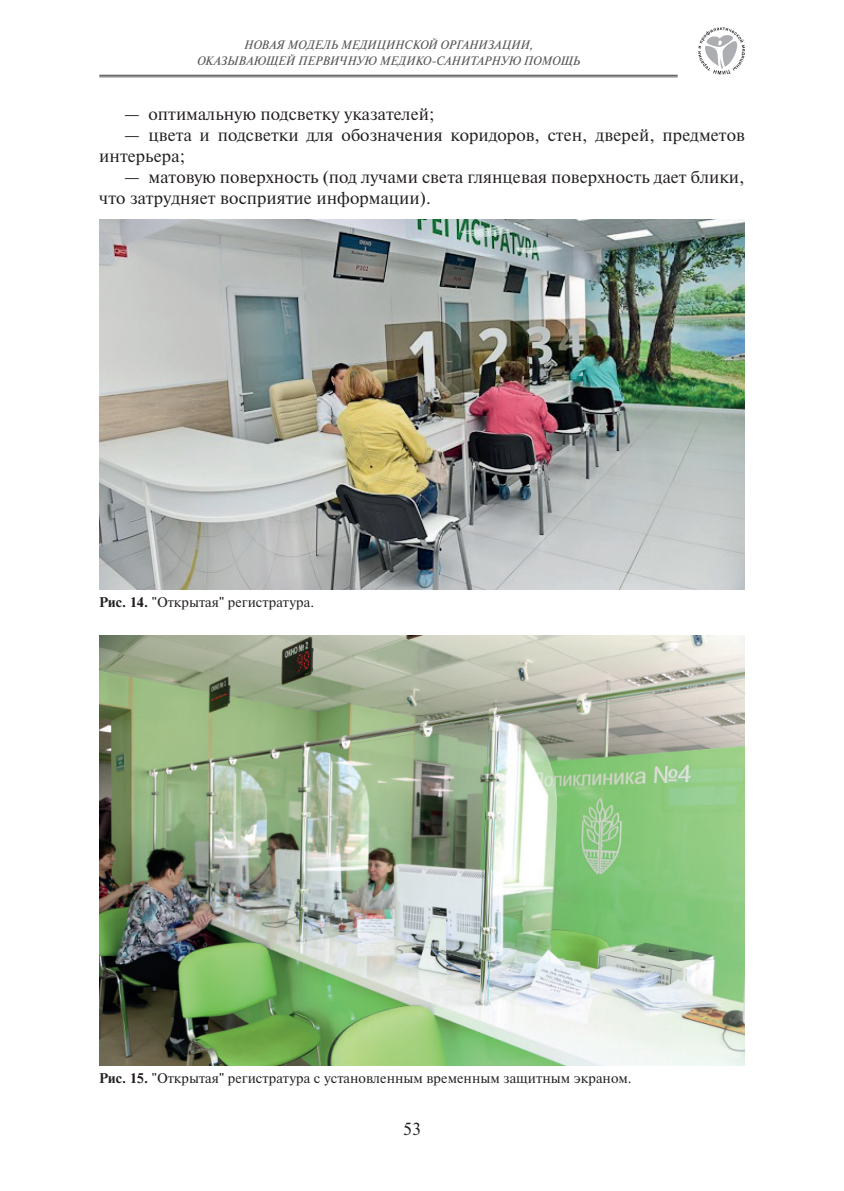
<style>
.page{position:relative;width:844px;height:1191px;background:#fff}
.page>*{position:absolute;margin:0;border:0;box-sizing:border-box;transform-origin:0 0}
.t1{font:17.5px/21px "Newton";color:#231f20}
.t2{font:14px "Newton";color:#231f20}
.t3{font:italic 12.25px/15.4px "Newton";letter-spacing:-.02em;color:#57585a;text-align:center}
.s1{font-weight:700}
</style>
<div class="page">
<hr style="left:99px;top:75px;width:578px;height:1px;background:#57585a">
<hr style="left:99px;top:77px;width:578px;height:1px;background:#57585a">
<svg style="left:698px;top:27px;width:46px;height:47px"></svg>
<img style="left:99px;top:219px;width:645px;height:370px">
<img style="left:99px;top:636px;width:645px;height:429px">
<p class="t3" style="left:197px;top:38px;width:385px">НОВАЯ МОДЕЛЬ МЕДИЦИНСКОЙ ОРГАНИЗАЦИИ,<br>ОКАЗЫВАЮЩЕЙ ПЕРВИЧНУЮ МЕДИКО-САНИТАРНУЮ ПОМОЩЬ</p>
<p class="t1" style="left:124px;top:104px;width:312px">— оптимальную подсветку указателей;</p>
<p class="t1" style="left:99px;top:125px;width:646px;text-indent:25px">— цвета и подсветки для обозначения коридоров, стен, дверей, предметов интерьера;</p>
<p class="t1" style="left:99px;top:167px;width:646px;text-indent:25px">— матовую поверхность (под лучами света глянцевая поверхность дает блики, что затрудняет восприятие информации).</p>
<p class="t2" style="left:99px;top:593px;width:216px"><span class="s1">Рис. 14.</span> "Открытая" регистратура.</p>
<p class="t2" style="left:99px;top:1069px;width:534px"><span class="s1">Рис. 15.</span> "Открытая" регистратура с установленным временным защитным экраном.</p>
<p class="t1" style="left:403px;top:1118px;width:19px">53</p>
</div>
